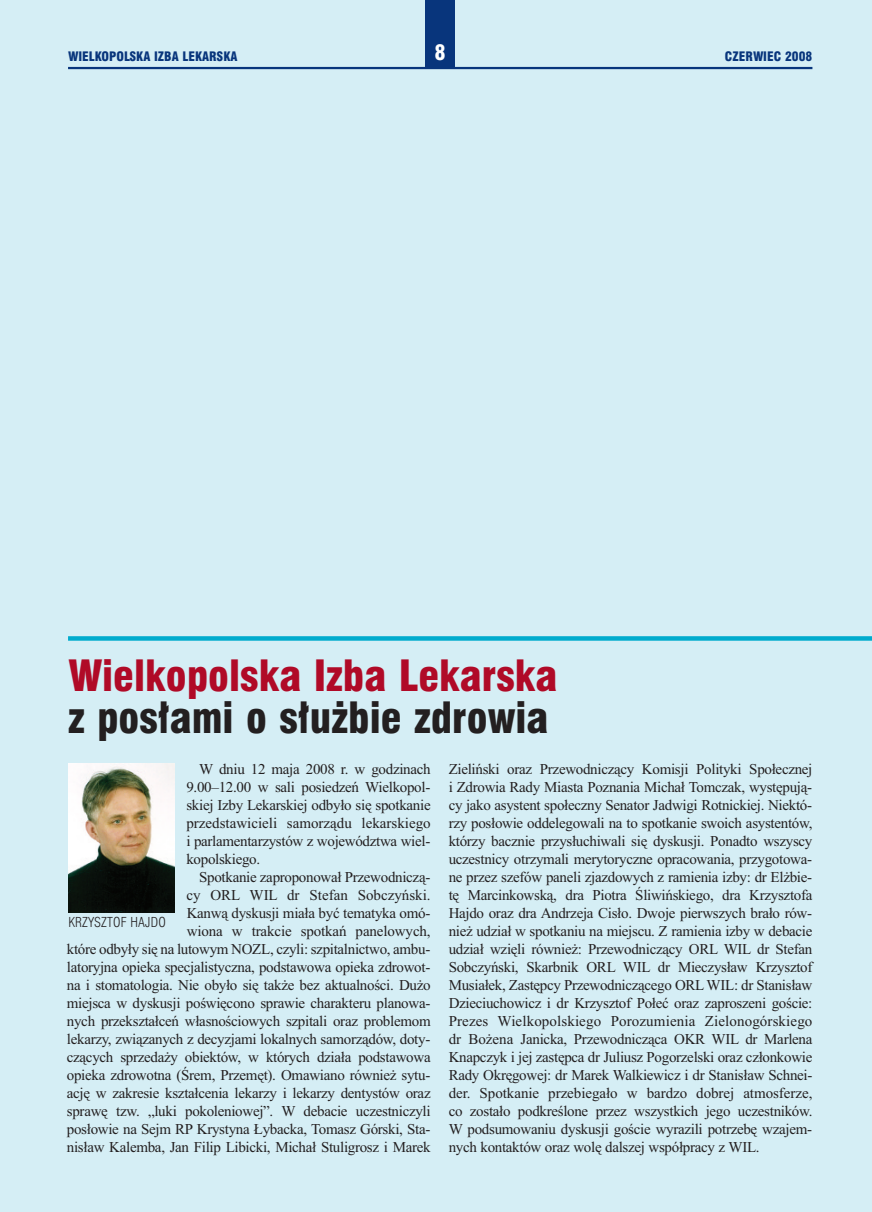
<style>
.page{position:relative;width:872px;height:1212px;background:#d5eef5}
.page>*{position:absolute;margin:0;border:0;box-sizing:border-box;transform-origin:0 0}
.t1{font:42px "Swis 721 Blk Cn EU";color:#b00a27}
.t2{font:42px "Swis 721 Blk Cn EU";color:#231f20}
.t3{font:21px "Swis 721 Blk Cn EU";color:#fff}
.t4{font:15px/18px "Times New Roman";letter-spacing:-.02em;color:#231f20;text-align:justify}
.t5{font:13.5px "Swis 721 Lt Cn EU";letter-spacing:.015em;color:#231f20}
.t6{font:12.75px "Swis 721 Blk Cn EU";color:#08357c}
</style>
<div class="page">
<hr style="left:68px;top:67px;width:744px;height:2px;background:#08357c">
<div style="left:425px;top:0;width:30px;height:68px;background:#08357c"></div>
<div style="left:68px;top:636px;width:804px;height:5px;background:#00abcd"></div>
<img style="left:68px;top:763px;width:106px;height:149px">
<p class="t6" style="left:68px;top:48px;width:171px">WIELKOPOLSKA IZBA LEKARSKA</p>
<h2 class="t3" style="left:434px;top:40px;width:13px">8</h2>
<p class="t6" style="left:725px;top:48px;width:89px">CZERWIEC 2008</p>
<h1 class="t1" style="left:68px;top:649px;width:491px">Wielkopolska Izba Lekarska</h1>
<h1 class="t2" style="left:68px;top:691px;width:482px">z posłami o służbie zdrowia</h1>
<p class="t4" style="left:186px;top:760px;width:246px;text-indent:13px">W dniu 12 maja 2008 r. w godzinach 9.00–12.00 w sali posiedzeń Wielkopol&shy;skiej Izby Lekarskiej odbyło się spotkanie przedstawicieli samorządu lekarskiego i parlamentarzystów z województwa wiel&shy;kopolskiego.</p>
<p class="t4" style="left:67px;top:868px;width:365px;text-align:right">Spotkanie zaproponował Przewodniczą-<br>cy ORL WIL dr Stefan Sobczyński.<br>Kanwą dyskusji miała być tematyka omó-<br>wiona w trakcie spotkań panelowych,<br>które odbyły się na lutowym NOZL, czyli: szpitalnictwo, ambu&shy;latoryjna opieka specjalistyczna, podstawowa opieka zdrowot&shy;na i stomatologia. Nie obyło się także bez aktualności. Dużo miejsca w dyskusji poświęcono sprawie charakteru planowa&shy;nych przekształceń własnościowych szpitali oraz problemom lekarzy, związanych z decyzjami lokalnych samorządów, doty&shy;czących sprzedaży obiektów, w których działa podstawowa opieka zdrowotna (Śrem, Przemęt). Omawiano również sytu&shy;ację w zakresie kształcenia lekarzy i lekarzy dentystów oraz sprawę tzw. „luki pokoleniowej”. W debacie uczestniczyli posłowie na Sejm RP Krystyna Łybacka, Tomasz Górski, Sta&shy;nisław Kalemba, Jan Filip Libicki, Michał Stuligrosz i Marek</p>
<p class="t5" style="left:68px;top:914px;width:99px">KRZYSZTOF HAJDO</p>
<p class="t4" style="left:449px;top:760px;width:365px">Zieliński oraz Przewodniczący Komisji Polityki Społecznej i Zdrowia Rady Miasta Poznania Michał Tomczak, występują&shy;cy jako asystent społeczny Senator Jadwigi Rotnickiej. Niektó&shy;rzy posłowie oddelegowali na to spotkanie swoich asystentów, którzy bacznie przysłuchiwali się dyskusji. Ponadto wszyscy uczestnicy otrzymali merytoryczne opracowania, przygotowa&shy;ne przez szefów paneli zjazdowych z ramienia izby: dr Elżbie&shy;tę Marcinkowską, dra Piotra Śliwińskiego, dra Krzysztofa Hajdo oraz dra Andrzeja Cisło. Dwoje pierwszych brało rów&shy;nież udział w spotkaniu na miejscu. Z ramienia izby w debacie udział wzięli również: Przewodniczący ORL WIL dr Stefan Sobczyński, Skarbnik ORL WIL dr Mieczysław Krzysztof Musiałek, Zastępcy Przewodniczącego ORL WIL: dr Stanisław Dzieciuchowicz i dr Krzysztof Połeć oraz zaproszeni goście:<br>Prezes Wielkopolskiego Porozumienia Zielonogórskiego dr Bożena Janicka, Przewodnicząca OKR WIL dr Marlena Knapczyk i jej zastępca dr Juliusz Pogorzelski oraz członkowie Rady Okręgowej: dr Marek Walkiewicz i dr Stanisław Schnei&shy;der. Spotkanie przebiegało w bardzo dobrej atmosferze, co zostało podkreślone przez wszystkich jego uczestników.<br>W podsumowaniu dyskusji goście wyrazili potrzebę wzajem&shy;nych kontaktów oraz wolę dalszej współpracy z WIL.</p>
</div>
